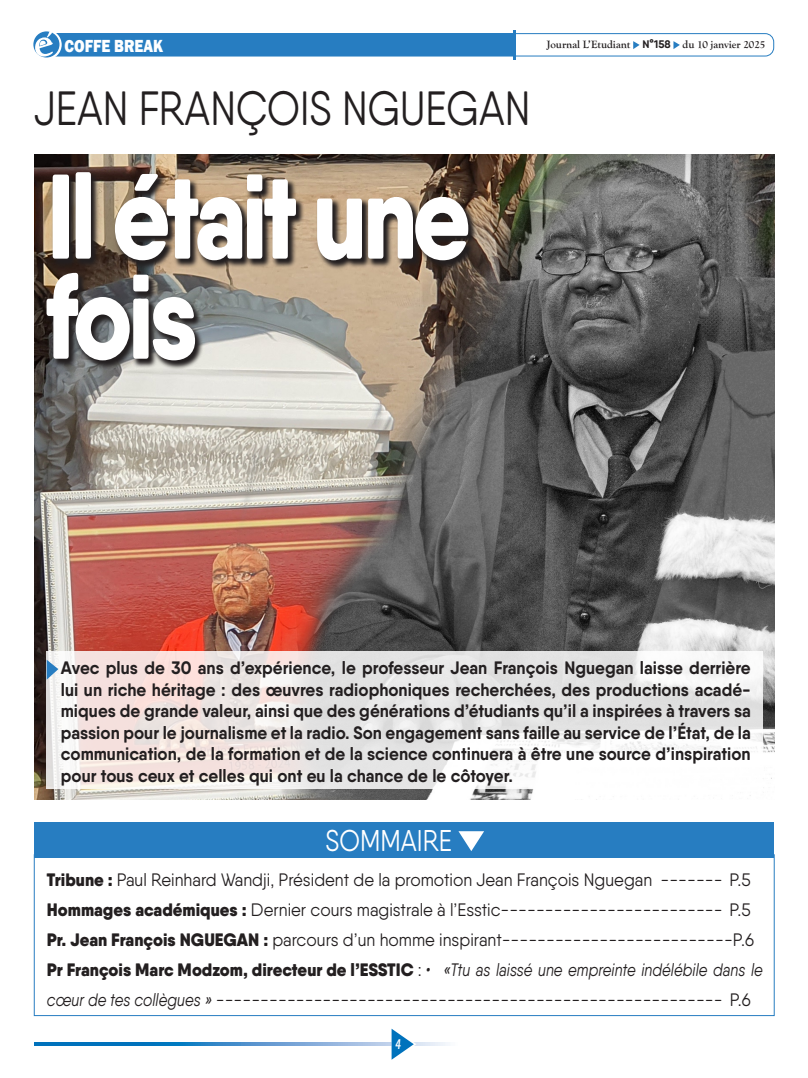
<style>
.page{position:relative;width:808px;height:1078px;background:#fff}
.page>*{position:absolute;margin:0;border:0;box-sizing:border-box;transform-origin:0 0}
.t1{font:800 120px/100px "Qanelas Soft";letter-spacing:-.05em;color:#fff;scale:.85 1}
.Surtitre2{font:48px "Qanelas Soft";color:#231f20;scale:.85 1}
.Surtitre2-2{font:30px "Qanelas Soft";color:#fff;scale:.85 1}
.t2{font:700 18px/21.6px "Qanelas Soft";color:#231f20;text-align:justify;scale:.95 1}
.Texte1{font:18px/30px "Qanelas Soft";color:#231f20;scale:.95 1}
.t3{font:800 18px "Franklin Gothic";color:#fff;scale:.85 1}
.t4{font:italic 12px "Oswald";color:#fff}
.t5{font:700 11px "Goudy Old Style T";color:#231f20}
.s1{font-family:"Qanelas Soft"}
.s2{font-weight:900}
.s3{font-style:italic}
</style>
<div class="page">
<div style="left:47px;top:33px;width:727px;height:23px;border:1px solid #277dc1;border-radius:9px"></div>
<div style="left:47px;top:33px;width:467px;height:23px;background:#277dc1"></div>
<svg style="left:32px;top:30px;width:30px;height:30px"></svg>
<svg style="left:33px;top:31px;width:26px;height:26px"></svg>
<svg style="left:633px;top:41px;width:7px;height:8px"></svg>
<svg style="left:673px;top:41px;width:7px;height:8px"></svg>
<svg style="left:34px;top:1042px;width:414px;height:3px"></svg>
<svg style="left:392px;top:1029px;width:24px;height:31px"></svg>
<hr style="left:513px;top:30px;width:3px;height:30px;background:#277dc1">
<img style="left:34px;top:154px;width:740px;height:645px">
<svg style="left:45px;top:171px;width:433px;height:199px;background:#756a5e"></svg>
<svg style="left:47px;top:651px;width:716px;height:137px"></svg>
<svg style="left:47px;top:659px;width:11px;height:20px"></svg>
<div style="left:34px;top:822px;width:740px;height:35px;background:#277dc1"></div>
<svg style="left:458px;top:831px;width:26px;height:20px"></svg>
<p class="t3" style="left:65px;top:34px;width:118px">COFFE BREAK</p>
<p class="t5" style="left:547px;top:39px;width:220px">Journal L’Etudiant <span class="s1">N°158</span> du 10 janvier 2025</p>
<p class="Surtitre2" style="left:34px;top:79px;width:585px">JEAN FRANÇOIS NGUEGAN</p>
<p class="t1" style="left:47px;top:166px;width:501px">Il était une fois</p>
<p class="t2" style="left:61px;top:656px;width:728px">Avec plus de 30 ans d’expérience, le professeur Jean François Nguegan laisse derrière lui un riche héritage : des œuvres radiophoniques recherchées, des productions acadé&shy;miques de grande valeur, ainsi que des générations d’étudiants qu’il a inspirées à travers sa passion pour le journalisme et la radio. Son engagement sans faille au service de l’État, de la communication, de la formation et de la science continuera à être une source d’inspiration pour tous ceux et celles qui ont eu la chance de le côtoyer.</p>
<p class="Surtitre2-2" style="left:326px;top:822px;width:150px">SOMMAIRE</p>
<p class="Texte1" style="left:47px;top:863px;width:743px"><span class="s2">Tribune :</span> Paul Reinhard Wandji, Président de la promotion Jean François Nguegan ------- P.5</p>
<p class="Texte1" style="left:47px;top:893px;width:743px"><span class="s2">Hommages académiques :</span> Dernier cours magistrale à l’Esstic------------------------- P.5</p>
<p class="Texte1" style="left:47px;top:923px;width:746px"><span class="s2">Pr. Jean François NGUEGAN :</span> parcours d’un homme inspirant--------------------------P.6</p>
<p class="Texte1" style="left:47px;top:953px;width:755px"><span class="s2">Pr François Marc Modzom, directeur de l’ESSTIC</span> : <span class="s3">• «Ttu as laissé une empreinte indélébile dans le cœur de tes collègues »</span> --------------------------------------------------------- P.6</p>
<p class="t4" style="left:395px;top:1035px;width:7px">4</p>
</div>
